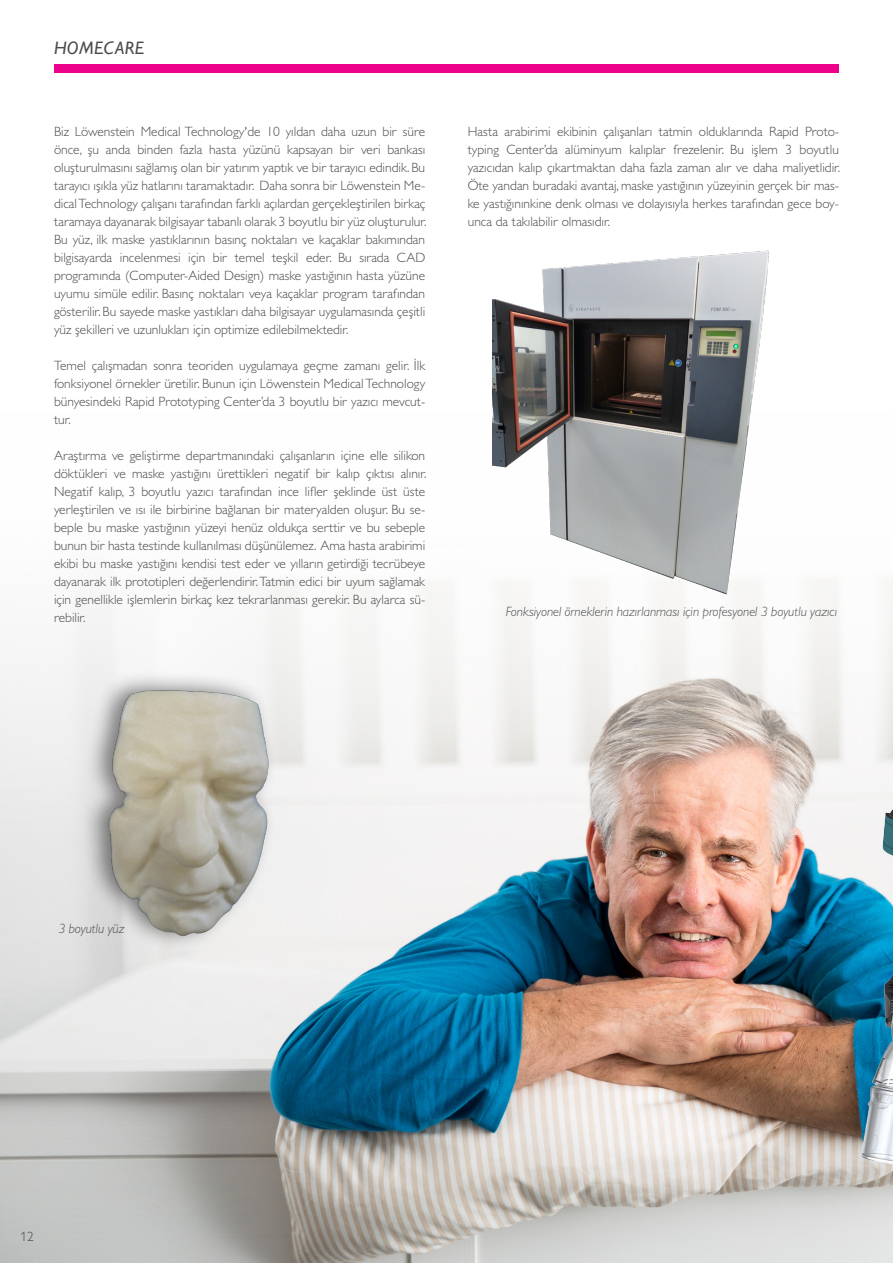
<style>
.page{position:relative;width:893px;height:1263px;background:#fff}
.page>*{position:absolute;margin:0;border:0;box-sizing:border-box;transform-origin:0 0}
.t1{font:italic 18px "Gill Sans";letter-spacing:.02em;color:#4b4c4d}
.t2{font:300 13.5px/18px "Gill Sans MT Pro";color:#4b4c4d;text-align:justify}
.t3{font:italic 300 13.5px "Gill Sans MT Pro";color:#4b4c4d}
</style>
<div class="page">
<div style="left:54px;top:64px;width:785px;height:8px;background:#ed028c"></div>
<img style="left:0;top:582px;width:893px;height:681px">
<img style="left:827px;top:638px;width:66px;height:563px">
<img style="left:492px;top:250px;width:284px;height:349px">
<img style="left:0;top:668px;width:373px;height:280px">
<p class="t1" style="left:54px;top:37px;width:91px">HOMECARE</p>
<p class="t2" style="left:54px;top:122px;width:374px">Biz Löwenstein Medical Technology'de 10 yıldan daha uzun bir süre önce, şu anda binden fazla hasta yüzünü kapsayan bir veri bankası oluşturulmasını sağlamış olan bir yatırım yaptık ve bir tarayıcı edindik. Bu tarayıcı ışıkla yüz hatlarını taramaktadır. Daha sonra bir Löwenstein Me&shy;dical Technology çalışanı tarafından farklı açılardan gerçekleştirilen birkaç taramaya dayanarak bilgisayar tabanlı olarak 3 boyutlu bir yüz oluşturulur.<br>Bu yüz, ilk maske yastıklarının basınç noktaları ve kaçaklar bakımından bilgisayarda incelenmesi için bir temel teşkil eder. Bu sırada CAD programında (Computer-Aided Design) maske yastığının hasta yüzüne uyumu simüle edilir. Basınç noktaları veya kaçaklar program tarafından gösterilir. Bu sayede maske yastıkları daha bilgisayar uygulamasında çeşitli yüz şekilleri ve uzunlukları için optimize edilebilmektedir.</p>
<p class="t2" style="left:54px;top:356px;width:373px">Temel çalışmadan sonra teoriden uygulamaya geçme zamanı gelir. İlk fonksiyonel örnekler üretilir. Bunun için Löwenstein Medical Technology bünyesindeki Rapid Prototyping Center’da 3 boyutlu bir yazıcı mevcut&shy;tur.</p>
<p class="t2" style="left:54px;top:446px;width:374px">Araştırma ve geliştirme departmanındaki çalışanların içine elle silikon döktükleri ve maske yastığını ürettikleri negatif bir kalıp çıktısı alınır.<br>Negatif kalıp, 3 boyutlu yazıcı tarafından ince lifler şeklinde üst üste yerleştirilen ve ısı ile birbirine bağlanan bir materyalden oluşur. Bu se&shy;beple bu maske yastığının yüzeyi henüz oldukça serttir ve bu sebeple bunun bir hasta testinde kullanılması düşünülemez. Ama hasta arabirimi ekibi bu maske yastığını kendisi test eder ve yılların getirdiği tecrübeye dayanarak ilk prototipleri değerlendirir. Tatmin edici bir uyum sağlamak için genellikle işlemlerin birkaç kez tekrarlanması gerekir. Bu aylarca sü&shy;rebilir.</p>
<p class="t2" style="left:468px;top:122px;width:374px">Hasta arabirimi ekibinin çalışanları tatmin olduklarında Rapid Proto&shy;typing Center’da alüminyum kalıplar frezelenir. Bu işlem 3 boyutlu yazıcıdan kalıp çıkartmaktan daha fazla zaman alır ve daha maliyetlidir.<br>Öte yandan buradaki avantaj, maske yastığının yüzeyinin gerçek bir mas&shy;ke yastığınınkine denk olması ve dolayısıyla herkes tarafından gece boy&shy;unca da takılabilir olmasıdır.</p>
<p class="t3" style="left:506px;top:604px;width:333px">Fonksiyonel örneklerin hazırlanması için profesyonel 3 boyutlu yazıcı</p>
<p class="t3" style="left:58px;top:920px;width:68px">3 boyutlu yüz</p>
<p class="t2" style="left:20px;top:1227px;width:15px">12</p>
</div>
